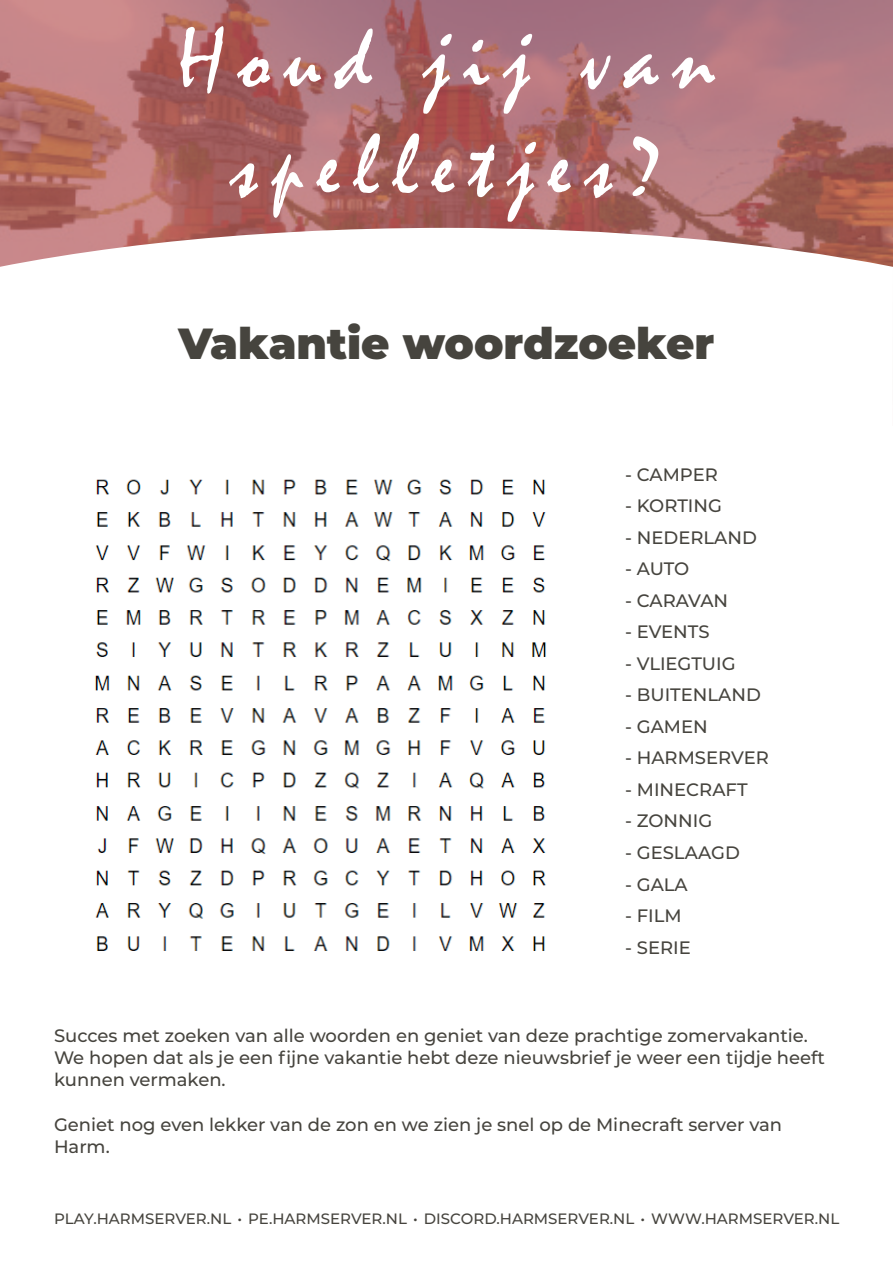
<style>
.page{position:relative;width:893px;height:1263px;background:#fff}
.page>*{position:absolute;margin:0;border:0;box-sizing:border-box;transform-origin:0 0}
.t1{font:90px/108px "Mistral";letter-spacing:.16em;color:#fff;text-align:center}
.t2{font:900 43.5px "Montserrat";color:#46443e}
.t3{font:500 18px/22px "Montserrat";color:#46443e}
.t4{font:500 15px "Montserrat";color:#46443e}
</style>
<div class="page">
<svg style="left:0;top:0;width:893px;height:228px;background:#ae6d6e"></svg>
<svg style="left:0;top:228px;width:893px;height:39px"></svg>
<img style="left:95px;top:479px;width:451px;height:472px">
<h1 class="t1" style="left:178px;top:6px;width:539px">Houd jij van spelletjes?</h1>
<h2 class="t2" style="left:178px;top:311px;width:537px">Vakantie woordzoeker</h2>
<p class="t3" style="left:625px;top:463px;width:94px">- CAMPER</p>
<p class="t3" style="left:625px;top:494px;width:98px">- KORTING</p>
<p class="t3" style="left:625px;top:526px;width:133px">- NEDERLAND</p>
<p class="t3" style="left:625px;top:557px;width:66px">- AUTO</p>
<p class="t3" style="left:625px;top:589px;width:105px">- CARAVAN</p>
<p class="t3" style="left:625px;top:620px;width:86px">- EVENTS</p>
<p class="t3" style="left:625px;top:652px;width:112px">- VLIEGTUIG</p>
<p class="t3" style="left:625px;top:683px;width:137px">- BUITENLAND</p>
<p class="t3" style="left:625px;top:715px;width:84px">- GAMEN</p>
<p class="t3" style="left:625px;top:746px;width:145px">- HARMSERVER</p>
<p class="t3" style="left:625px;top:778px;width:124px">- MINECRAFT</p>
<p class="t3" style="left:625px;top:809px;width:89px">- ZONNIG</p>
<p class="t3" style="left:625px;top:841px;width:116px">- GESLAAGD</p>
<p class="t3" style="left:625px;top:872px;width:64px">- GALA</p>
<p class="t3" style="left:625px;top:904px;width:58px">- FILM</p>
<p class="t3" style="left:625px;top:935px;width:67px">- SERIE</p>
<p class="t3" style="left:54px;top:1024px;width:772px">Succes met zoeken van alle woorden en geniet van deze prachtige zomervakantie.<br>We hopen dat als je een fijne vakantie hebt deze nieuwsbrief je weer een tijdje heeft kunnen vermaken.</p>
<p class="t3" style="left:54px;top:1112px;width:730px">Geniet nog even lekker van de zon en we zien je snel op de Minecraft server van<br>Harm.</p>
<p class="t4" style="left:54px;top:1208px;width:787px">PLAY.HARMSERVER.NL • PE.HARMSERVER.NL • DISCORD.HARMSERVER.NL • WWW.HARMSERVER.NL</p>
</div>
